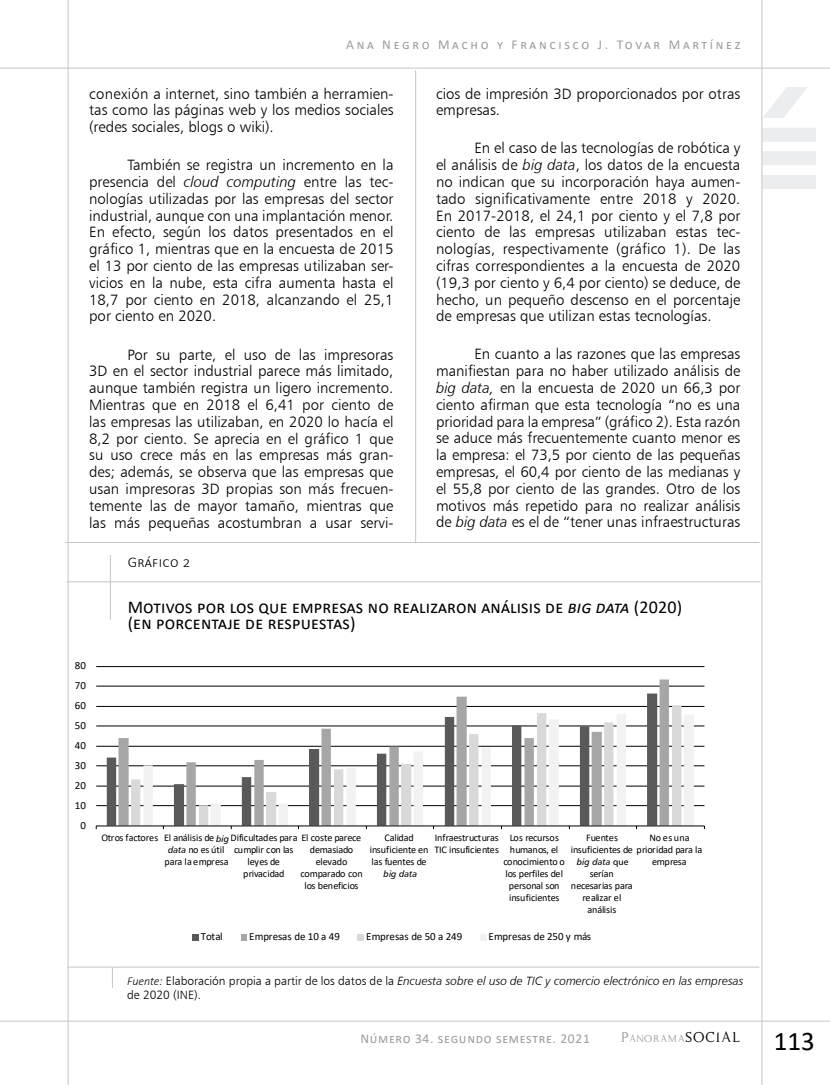
<style>
.page{position:relative;width:830px;height:1085px;background:#fff}
.page>*{position:absolute;margin:0;border:0;box-sizing:border-box;transform-origin:0 0}
.t1{font:27px "Calibri";color:#000}
.t2{font:18px/16.5px "Calibri";letter-spacing:.01em;color:#000}
.t3{font:15px/16.8px "Humanist 777 BT Light B";color:#000;text-align:justify}
.t4{font:300 15px "Calibri";letter-spacing:.025em;color:#000}
.t5{font:13.5px "Calibri";letter-spacing:.185em;color:#9d9d9c}
.t6{font:13.5px "Calibri";letter-spacing:.05em;color:#9d9d9c}
.t7{font:12px "Humanist 777 BT Light Italic B";color:#000}
.t8{font:12px "Humanist 777 BT Light B";color:#000}
.t9{font:11.55px "Kopy Katt Kut";letter-spacing:.07em;color:#9d9d9c}
.t10{font:10.95px "Calibri";letter-spacing:-.005em;color:#000}
.t11{font:10.2px/11.9px "Calibri";letter-spacing:-.015em;color:#000;text-align:center}
.t12{font:10.2px "Calibri";letter-spacing:-.035em;color:#000}
.t13{font:9px "Humanist 777 BT Italic B";color:#000}
.s1{font-family:"Humanist 777 BT Light Italic B"}
.s2{font-style:italic}
.s3{font-family:"Humanist 777 BT Roman B"}
.s4{font-family:"Calibri";font-weight:300;font-style:italic}
.s5{font-family:"Humanist 777 BT Light B"}
.s6{font-size:16.5px}
.s7{font-size:16.5px;color:#000}
</style>
<div class="page">
<svg style="left:762px;top:87px;width:45px;height:31px"></svg>
<div style="left:762px;top:128px;width:53px;height:13px;background:#ecedef"></div>
<div style="left:762px;top:151px;width:53px;height:14px;background:#ecedef"></div>
<div style="left:762px;top:175px;width:53px;height:14px;background:#ecedef"></div>
<hr style="left:761px;top:0;width:1px;height:1084px;background:#c6c6c6">
<hr style="left:0;top:68px;width:829px;height:1px;background:#c6c6c6">
<hr style="left:68px;top:0;width:1px;height:1084px;background:#c6c6c6">
<hr style="left:0;top:1020px;width:829px;height:1px;background:#c6c6c6">
<hr style="left:415px;top:70px;width:1px;height:472px;background:#c6c6c6">
<hr style="left:96px;top:805px;width:608px;height:1px;background:#000">
<hr style="left:96px;top:785px;width:608px;height:1px;background:#000">
<hr style="left:96px;top:765px;width:608px;height:1px;background:#000">
<hr style="left:96px;top:745px;width:608px;height:1px;background:#000">
<hr style="left:96px;top:725px;width:608px;height:1px;background:#000">
<hr style="left:96px;top:706px;width:608px;height:1px;background:#000">
<hr style="left:96px;top:685px;width:608px;height:1px;background:#000">
<hr style="left:96px;top:666px;width:608px;height:1px;background:#000">
<svg style="left:107px;top:705px;width:11px;height:120px"></svg>
<svg style="left:118px;top:679px;width:550px;height:146px"></svg>
<svg style="left:131px;top:705px;width:550px;height:120px"></svg>
<svg style="left:143px;top:713px;width:550px;height:112px"></svg>
<hr style="left:96px;top:825px;width:608px;height:1px;background:#000">
<div style="left:192px;top:933px;width:6px;height:7px;background:#595959"></div>
<svg style="left:241px;top:934px;width:5px;height:6px"></svg>
<div style="left:357px;top:933px;width:6px;height:7px;background:#d9d9d9"></div>
<div style="left:479px;top:933px;width:7px;height:7px;background:#f2f2f2"></div>
<svg style="left:112px;top:967px;width:1px;height:20px"></svg>
<hr style="left:67px;top:966px;width:692px;height:1px;background:#c6c6c6">
<hr style="left:66px;top:581px;width:694px;height:1px;background:#c6c6c6">
<hr style="left:110px;top:555px;width:1px;height:65px;background:#c6c6c6">
<hr style="left:65px;top:542px;width:694px;height:1px;background:#c6c6c6">
<p class="t5" style="left:346px;top:36px;width:395px">Ana Negro Macho y Francisco J. Tovar Martínez</p>
<p class="t3" style="left:89px;top:85px;width:306px">conexión a internet, sino también a herramien&shy;tas como las páginas web y los medios sociales (redes sociales, blogs o wiki).</p>
<p class="t3" style="left:89px;top:156px;width:306px;text-indent:38px">También se registra un incremento en la presencia del <span class="s1">cloud computing</span> entre las tec&shy;nologías utilizadas por las empresas del sector industrial, aunque con una implantación menor.<br>En efecto, según los datos presentados en el gráfico 1, mientras que en la encuesta de 2015 el 13 por ciento de las empresas utilizaban ser&shy;vicios en la nube, esta cifra aumenta hasta el 18,7 por ciento en 2018, alcanzando el 25,1 por ciento en 2020.</p>
<p class="t3" style="left:89px;top:345px;width:306px;text-indent:38px">Por su parte, el uso de las impresoras 3D en el sector industrial parece más limitado, aunque también registra un ligero incremento.<br>Mientras que en 2018 el 6,41 por ciento de las empresas las utilizaban, en 2020 lo hacía el 8,2 por ciento. Se aprecia en el gráfico 1 que su uso crece más en las empresas más gran&shy;des; además, se observa que las empresas que usan impresoras 3D propias son más frecuen&shy;temente las de mayor tamaño, mientras que las más pequeñas acostumbran a usar servi-</p>
<p class="t3" style="left:436px;top:85px;width:306px">cios de impresión 3D proporcionados por otras empresas.</p>
<p class="t3" style="left:436px;top:139px;width:306px;text-indent:38px">En el caso de las tecnologías de robótica y el análisis de <span class="s1">big data</span>, los datos de la encuesta no indican que su incorporación haya aumen&shy;tado significativamente entre 2018 y 2020.<br>En 2017-2018, el 24,1 por ciento y el 7,8 por ciento de las empresas utilizaban estas tec&shy;nologías, respectivamente (gráfico 1). De las cifras correspondientes a la encuesta de 2020 (19,3 por ciento y 6,4 por ciento) se deduce, de hecho, un pequeño descenso en el porcentaje de empresas que utilizan estas tecnologías.</p>
<p class="t3" style="left:436px;top:345px;width:306px;text-indent:38px">En cuanto a las razones que las empresas manifiestan para no haber utilizado análisis de <span class="s1">big data,</span> en la encuesta de 2020 un 66,3 por ciento afirman que esta tecnología “no es una prioridad para la empresa” (gráfico 2). Esta razón se aduce más frecuentemente cuanto menor es la empresa: el 73,5 por ciento de las pequeñas empresas, el 60,4 por ciento de las medianas y el 55,8 por ciento de las grandes. Otro de los motivos más repetido para no realizar análisis de <span class="s1">big data</span> es el de “tener unas infraestructuras</p>
<p class="t10" style="left:75px;top:657px;width:12px">80</p>
<p class="t10" style="left:75px;top:677px;width:12px">70</p>
<p class="t10" style="left:75px;top:697px;width:12px">60</p>
<p class="t10" style="left:75px;top:717px;width:12px">50</p>
<p class="t10" style="left:75px;top:737px;width:12px">40</p>
<p class="t10" style="left:75px;top:757px;width:12px">30</p>
<p class="t10" style="left:75px;top:777px;width:12px">20</p>
<p class="t10" style="left:75px;top:797px;width:12px">10</p>
<p class="t10" style="left:80px;top:817px;width:7px">0</p>
<p class="t4" style="left:128px;top:552px;width:64px">Gráfico 2</p>
<p class="t2" style="left:128px;top:598px;width:556px">Motivos por los que empresas no realizaron análisis de <span class="s2">big data</span> (2020) (en porcentaje de respuestas)</p>
<p class="t11" style="left:101px;top:831px;width:261px">Otros factores El análisis de big Dificultades para El coste parece</p>
<p class="t11" style="left:168px;top:843px;width:58px">data no es útil</p>
<p class="t11" style="left:164px;top:855px;width:66px">para la empresa</p>
<p class="t11" style="left:234px;top:843px;width:61px">cumplir con las leyes de privacidad</p>
<p class="t11" style="left:300px;top:843px;width:64px">demasiado elevado comparado con los beneficios</p>
<p class="t11" style="left:370px;top:831px;width:60px">Calidad insuficiente en las fuentes de big data</p>
<p class="t11" style="left:434px;top:831px;width:66px;text-align:left">Infraestructuras<br>TIC insuficientes</p>
<p class="t11" style="left:503px;top:831px;width:63px">Los recursos humanos, el conocimiento o los perfiles del personal son insuficientes</p>
<p class="t11" style="left:585px;top:831px;width:34px">Fuentes</p>
<p class="t11" style="left:649px;top:831px;width:41px">No es una</p>
<p class="t12" style="left:651px;top:854px;width:36px">empresa</p>
<p class="t13" style="left:216px;top:833px;width:14px">big</p>
<p class="t11" style="left:570px;top:843px;width:133px">insuficientes de prioridad para la</p>
<p class="t11" style="left:577px;top:855px;width:51px">big data que</p>
<p class="t11" style="left:589px;top:867px;width:26px">serían</p>
<p class="t11" style="left:570px;top:879px;width:63px">necesarias para</p>
<p class="t11" style="left:582px;top:891px;width:40px">realizar el</p>
<p class="t11" style="left:587px;top:903px;width:30px">análisis</p>
<p class="t13" style="left:168px;top:844px;width:20px">data</p>
<p class="t13" style="left:576px;top:856px;width:53px">big data <span class="s3">que</span></p>
<p class="t13" style="left:383px;top:867px;width:35px">big data</p>
<p class="t10" style="left:201px;top:928px;width:24px">Total</p>
<p class="t10" style="left:249px;top:928px;width:92px">Empresas de 10 a 49</p>
<p class="t10" style="left:366px;top:928px;width:98px">Empresas de 50 a 249</p>
<p class="t10" style="left:488px;top:928px;width:104px">Empresas de 250 y más</p>
<p class="t7" style="left:127px;top:973px;width:617px"><span class="s4">Fuente:</span> <span class="s5">Elaboración propia a partir de los datos de la</span> Encuesta sobre el uso de TIC y comercio electrónico en las empresas</p>
<p class="t8" style="left:127px;top:987px;width:75px">de 2020 (INE).</p>
<p class="t6" style="left:360px;top:1029px;width:231px">Número 34. segundo semestre. 2021</p>
<p class="t9" style="left:620px;top:1030px;width:120px"><span class="s6">P</span>ANORAMA<span class="s7">SOCIAL</span></p>
<h1 class="t1" style="left:773px;top:1021px;width:43px">113</h1>
</div>
